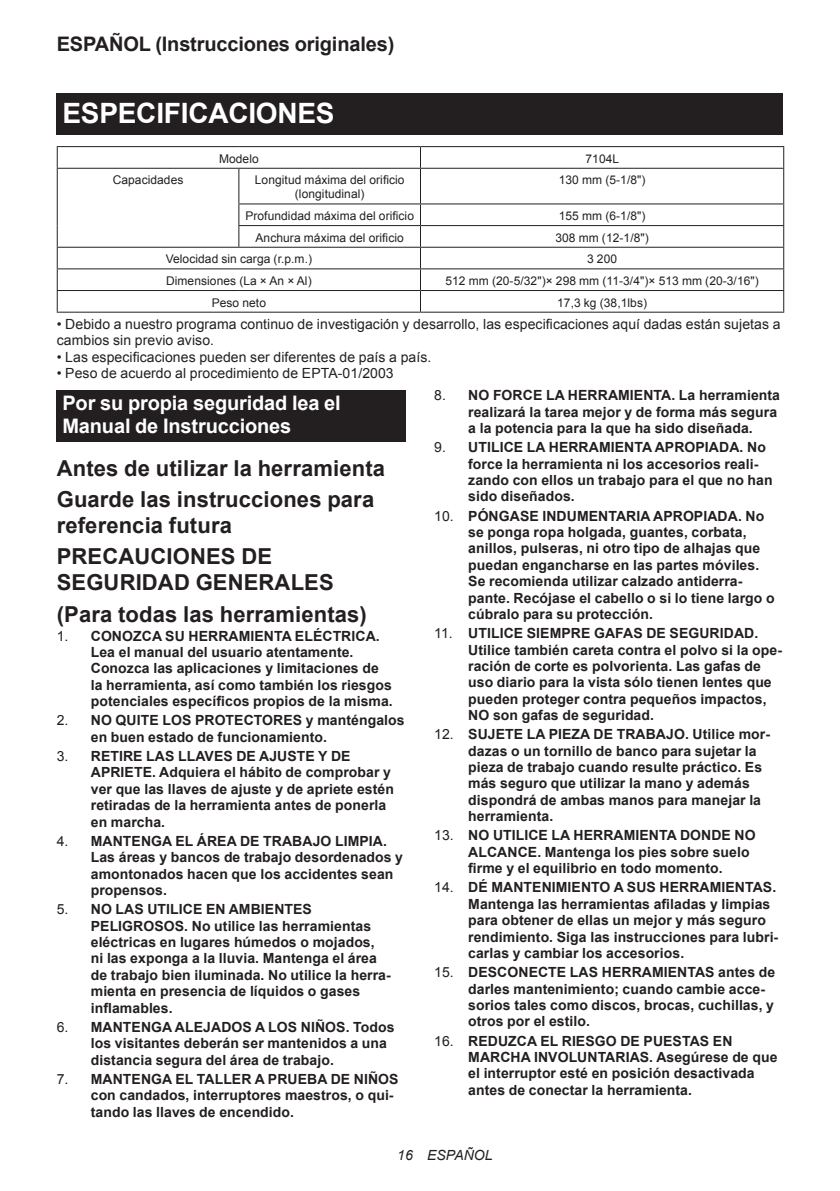
<style>
.page{position:relative;width:840px;height:1191px;background:#fff}
.page>*{position:absolute;margin:0;border:0;box-sizing:border-box;transform-origin:0 0}
.t1{font:700 28px "Arial";letter-spacing:-.01em;color:#fff}
.t2{font:700 22px/31.4px "Arial";letter-spacing:.005em;color:#231f20}
.t3{font:700 20px/23.4px "Arial";letter-spacing:-.01em;color:#fff}
.t4{font:700 20px "Arial";letter-spacing:-.01em;color:#231f20}
.t5{font:700 14px/16.4px "Arial";letter-spacing:.005em;color:#231f20}
.t6{font:14px/16.4px "Arial";letter-spacing:.005em;color:#231f20}
.t7{font:italic 14px "Arial";letter-spacing:.005em;color:#231f20}
.t8{font:12px/14px "Arial";letter-spacing:.005em;color:#231f20;text-align:center}
.s1{font-weight:400}
</style>
<div class="page">
<div style="left:57px;top:94px;width:725px;height:41px;background:#231f20"></div>
<hr style="left:57px;top:146px;width:182px;height:1px;background:#231f20">
<svg style="left:57px;top:147px;width:1px;height:21px"></svg>
<hr style="left:239px;top:146px;width:181px;height:1px;background:#231f20">
<hr style="left:420px;top:146px;width:363px;height:1px;background:#231f20">
<svg style="left:420px;top:147px;width:1px;height:21px"></svg>
<hr style="left:57px;top:168px;width:182px;height:1px;background:#231f20">
<hr style="left:57px;top:169px;width:1px;height:35px;background:#231f20">
<hr style="left:239px;top:168px;width:181px;height:1px;background:#231f20">
<hr style="left:238px;top:169px;width:1px;height:34px;background:#231f20">
<hr style="left:420px;top:168px;width:363px;height:1px;background:#231f20">
<hr style="left:420px;top:169px;width:1px;height:34px;background:#231f20">
<hr style="left:782px;top:169px;width:1px;height:34px;background:#231f20">
<hr style="left:238px;top:203px;width:182px;height:1px;background:#231f20">
<hr style="left:420px;top:203px;width:363px;height:1px;background:#231f20">
<hr style="left:238px;top:225px;width:182px;height:1px;background:#231f20">
<svg style="left:238px;top:204px;width:1px;height:43px"></svg>
<hr style="left:420px;top:225px;width:363px;height:1px;background:#231f20">
<hr style="left:57px;top:247px;width:182px;height:1px;background:#231f20">
<hr style="left:239px;top:247px;width:181px;height:1px;background:#231f20">
<hr style="left:420px;top:247px;width:363px;height:1px;background:#231f20">
<hr style="left:57px;top:268px;width:182px;height:1px;background:#231f20">
<hr style="left:239px;top:268px;width:181px;height:1px;background:#231f20">
<hr style="left:420px;top:268px;width:363px;height:1px;background:#231f20">
<hr style="left:57px;top:290px;width:182px;height:1px;background:#231f20">
<svg style="left:57px;top:204px;width:1px;height:108px"></svg>
<hr style="left:239px;top:290px;width:181px;height:1px;background:#231f20">
<hr style="left:420px;top:290px;width:363px;height:1px;background:#231f20">
<svg style="left:420px;top:204px;width:1px;height:108px"></svg>
<hr style="left:57px;top:312px;width:182px;height:1px;background:#231f20">
<hr style="left:239px;top:312px;width:181px;height:1px;background:#231f20">
<hr style="left:420px;top:312px;width:363px;height:1px;background:#231f20">
<div style="left:57px;top:389px;width:348px;height:52px;background:#231f20"></div>
<h3 class="t4" style="left:57px;top:31px;width:339px">ESPAÑOL (Instrucciones originales)</h3>
<h1 class="t1" style="left:62px;top:95px;width:273px">ESPECIFICACIONES</h1>
<p class="t8" style="left:219px;top:151px;width:41px">Modelo</p>
<p class="t8" style="left:585px;top:151px;width:35px">7104L</p>
<p class="t8" style="left:113px;top:173px;width:72px">Capacidades</p>
<p class="t8" style="left:255px;top:173px;width:151px">Longitud máxima del orificio (longitudinal)</p>
<p class="t8" style="left:558px;top:173px;width:88px">130 mm (5-1/8")</p>
<p class="t8" style="left:245px;top:209px;width:170px">Profundidad máxima del orificio</p>
<p class="t8" style="left:558px;top:209px;width:88px">155 mm (6-1/8")</p>
<p class="t8" style="left:255px;top:230px;width:150px">Anchura máxima del orificio</p>
<p class="t8" style="left:555px;top:230px;width:95px">308 mm (12-1/8")</p>
<p class="t8" style="left:166px;top:252px;width:148px">Velocidad sin carga (r.p.m.)</p>
<p class="t8" style="left:586px;top:252px;width:31px">3 200</p>
<p class="t8" style="left:166px;top:274px;width:147px">Dimensiones (La × An × Al)</p>
<p class="t8" style="left:445px;top:274px;width:315px">512 mm (20-5/32")× 298 mm (11-3/4")× 513 mm (20-3/16")</p>
<p class="t8" style="left:211px;top:295px;width:56px">Peso neto</p>
<p class="t8" style="left:557px;top:295px;width:91px">17,3 kg (38,1lbs)</p>
<p class="t6" style="left:57px;top:316px;width:725px">• Debido a nuestro programa continuo de investigación y desarrollo, las especificaciones aquí dadas están sujetas a cambios sin previo aviso.</p>
<p class="t6" style="left:57px;top:349px;width:376px">• Las especificaciones pueden ser diferentes de país a país.</p>
<p class="t6" style="left:57px;top:365px;width:338px">• Peso de acuerdo al procedimiento de EPTA-01/2003</p>
<h3 class="t3" style="left:62px;top:391px;width:280px">Por su propia seguridad lea el<br>Manual de Instrucciones</h3>
<h2 class="t2" style="left:57px;top:453px;width:329px">Antes de utilizar la herramienta<br>Guarde las instrucciones para</h2>
<h2 class="t2" style="left:57px;top:510px;width:217px">referencia futura<br>PRECAUCIONES DE</h2>
<h2 class="t2" style="left:57px;top:567px;width:311px">SEGURIDAD GENERALES (Para todas las herramientas)</h2>
<p class="t5" style="left:91px;top:628px;width:303px;text-indent:-34px"><span class="s1">1.</span> CONOZCA SU HERRAMIENTA ELÉCTRICA.<br>Lea el manual del usuario atentamente.<br>Conozca las aplicaciones y limitaciones de la herramienta, así como también los riesgos potenciales específicos propios de la misma.</p>
<p class="t5" style="left:91px;top:713px;width:315px;text-indent:-34px"><span class="s1">2.</span> NO QUITE LOS PROTECTORES y manténgalos en buen estado de funcionamiento.</p>
<p class="t5" style="left:91px;top:748px;width:304px;text-indent:-34px"><span class="s1">3.</span> RETIRE LAS LLAVES DE AJUSTE Y DE APRIETE. Adquiera el hábito de comprobar y ver que las llaves de ajuste y de apriete estén retiradas de la herramienta antes de ponerla en marcha.</p>
<p class="t5" style="left:91px;top:833px;width:313px;text-indent:-34px"><span class="s1">4.</span> MANTENGA EL ÁREA DE TRABAJO LIMPIA.<br>Las áreas y bancos de trabajo desordenados y amontonados hacen que los accidentes sean propensos.</p>
<p class="t5" style="left:91px;top:901px;width:301px;text-indent:-34px"><span class="s1">5.</span> NO LAS UTILICE EN AMBIENTES PELIGROSOS. No utilice las herramientas eléctricas en lugares húmedos o mojados,<br>ni las exponga a la lluvia. Mantenga el área de trabajo bien iluminada. No utilice la herra&shy;mienta en presencia de líquidos o gases inflamables.</p>
<p class="t5" style="left:91px;top:1019px;width:305px;text-indent:-34px"><span class="s1">6.</span> MANTENGA ALEJADOS A LOS NIÑOS. Todos los visitantes deberán ser mantenidos a una distancia segura del área de trabajo.</p>
<p class="t5" style="left:91px;top:1071px;width:309px;text-indent:-34px"><span class="s1">7.</span> MANTENGA EL TALLER A PRUEBA DE NIÑOS con candados, interruptores maestros, o qui&shy;tando las llaves de encendido.</p>
<p class="t5" style="left:468px;top:387px;width:313px;text-indent:-34px"><span class="s1">8.</span> NO FORCE LA HERRAMIENTA. La herramienta realizará la tarea mejor y de forma más segura a la potencia para la que ha sido diseñada.</p>
<p class="t5" style="left:468px;top:439px;width:306px;text-indent:-34px"><span class="s1">9.</span> UTILICE LA HERRAMIENTA APROPIADA. No force la herramienta ni los accesorios reali&shy;zando con ellos un trabajo para el que no han sido diseñados.</p>
<p class="t5" style="left:468px;top:508px;width:308px;text-indent:-34px"><span class="s1">10.</span> PÓNGASE INDUMENTARIA APROPIADA. No se ponga ropa holgada, guantes, corbata, anillos, pulseras, ni otro tipo de alhajas que puedan engancharse en las partes móviles.<br>Se recomienda utilizar calzado antiderra&shy;pante. Recójase el cabello o si lo tiene largo o cúbralo para su protección.</p>
<p class="t5" style="left:468px;top:625px;width:315px;text-indent:-34px"><span class="s1">11.</span> UTILICE SIEMPRE GAFAS DE SEGURIDAD.<br>Utilice también careta contra el polvo si la ope&shy;ración de corte es polvorienta. Las gafas de uso diario para la vista sólo tienen lentes que pueden proteger contra pequeños impactos, NO son gafas de seguridad.</p>
<p class="t5" style="left:468px;top:726px;width:303px;text-indent:-34px"><span class="s1">12.</span> SUJETE LA PIEZA DE TRABAJO. Utilice mor&shy;dazas o un tornillo de banco para sujetar la pieza de trabajo cuando resulte práctico. Es más seguro que utilizar la mano y además dispondrá de ambas manos para manejar la herramienta.</p>
<p class="t5" style="left:468px;top:827px;width:289px;text-indent:-34px"><span class="s1">13.</span> NO UTILICE LA HERRAMIENTA DONDE NO<br>ALCANCE. Mantenga los pies sobre suelo firme y el equilibrio en todo momento.</p>
<p class="t5" style="left:468px;top:879px;width:311px;text-indent:-34px"><span class="s1">14.</span> DÉ MANTENIMIENTO A SUS HERRAMIENTAS.<br>Mantenga las herramientas afiladas y limpias para obtener de ellas un mejor y más seguro rendimiento. Siga las instrucciones para lubri&shy;carlas y cambiar los accesorios.</p>
<p class="t5" style="left:468px;top:964px;width:308px;text-indent:-34px"><span class="s1">15.</span> DESCONECTE LAS HERRAMIENTAS antes de darles mantenimiento; cuando cambie acce&shy;sorios tales como discos, brocas, cuchillas, y otros por el estilo.</p>
<p class="t5" style="left:468px;top:1032px;width:310px;text-indent:-34px"><span class="s1">16.</span> REDUZCA EL RIESGO DE PUESTAS EN MARCHA INVOLUNTARIAS. Asegúrese de que el interruptor esté en posición desactivada antes de conectar la herramienta.</p>
<p class="t7" style="left:397px;top:1146px;width:97px">16 ESPAÑOL</p>
</div>
